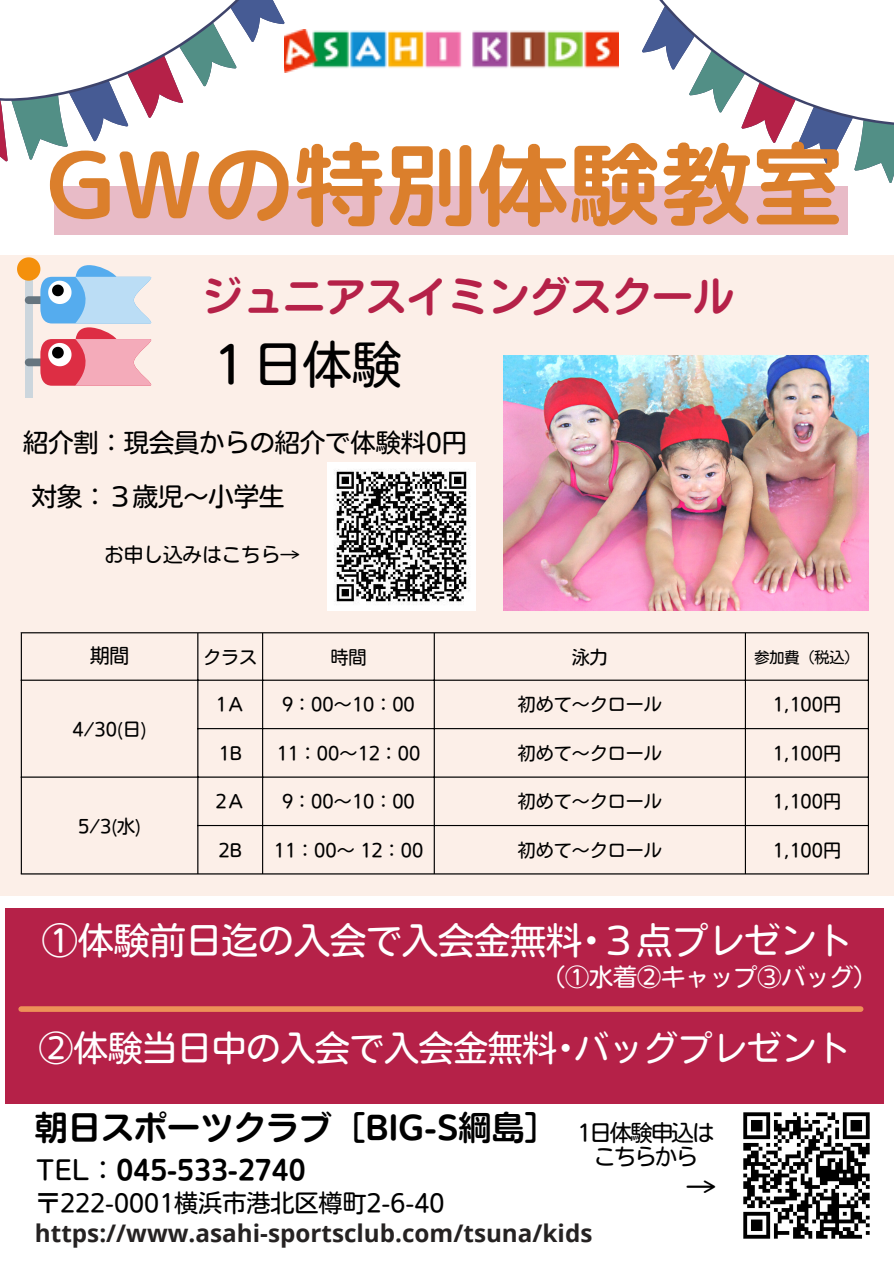
<style>
.page{position:relative;width:894px;height:1264px;background:#fff}
.page>*{position:absolute;margin:0;border:0;box-sizing:border-box;transform-origin:0 0}
.t1{font:91.5px "rounded mplus 1 p bold";color:#db7f2c}
.t2{font:49.35px "Nud Motoya Maru Std W3";color:#000}
.t3{font:40.95px "Nud Motoya Maru Std W5";color:#b52148}
.t4{font:36px "Nud Motoya Maru Std W3";color:#fff}
.t5{font:34.5px "Nud Motoya Maru Std W3";color:#fff}
.t6{font:33px "Nud Motoya Maru Std W5";color:#000}
.t7{font:29.55px "Nud Motoya Maru Std W3";color:#000}
.t8{font:27px "Nud Motoya Maru Std W5";color:#000}
.t9{font:25.2px "Nud Motoya Maru Std W3";color:#000}
.t10{font:700 24.3px "Open Sans";color:#252222}
.t11{font:24px "Nud Motoya Maru Std W3";color:#000}
.t12{font:24px "Nud Motoya Maru Std W3";color:#fff}
.t13{font:22.05px/24.8px "Nud Motoya Maru Std W3";letter-spacing:-.075em;color:#000;text-align:center}
.t14{font:19.5px "Nud Motoya Maru Std W3";color:#000}
.t15{font:18px "Nud Motoya Maru Std W3";color:#000}
.t16{font:15px "Nud Motoya Maru Std W3";color:#000}
.s1{font-family:"Nud Motoya Maru Std W3"}
</style>
<div class="page">
<img style="left:743px;top:1097px;width:141px;height:142px">
<div style="left:54px;top:186px;width:793px;height:49px;background:#e8bbc7"></div>
<div style="left:0;top:255px;width:893px;height:640px;background:#fcefe8"></div>
<div style="left:5px;top:908px;width:878px;height:196px;background:#b52148"></div>
<div style="left:21px;top:1006px;width:839px;height:5px;background:#ed9158"></div>
<img style="left:328px;top:462px;width:147px;height:148px">
<hr style="left:21px;top:633px;width:1px;height:240px;background:#000">
<hr style="left:197px;top:633px;width:1px;height:240px;background:#000">
<hr style="left:262px;top:633px;width:1px;height:240px;background:#000">
<hr style="left:433px;top:633px;width:1px;height:240px;background:#000">
<hr style="left:744px;top:633px;width:1px;height:240px;background:#000">
<hr style="left:867px;top:633px;width:1px;height:240px;background:#000">
<hr style="left:21px;top:632px;width:847px;height:1px;background:#000">
<hr style="left:21px;top:679px;width:847px;height:1px;background:#000">
<hr style="left:197px;top:728px;width:671px;height:1px;background:#000">
<hr style="left:21px;top:776px;width:847px;height:1px;background:#000">
<hr style="left:197px;top:825px;width:671px;height:1px;background:#000">
<hr style="left:21px;top:873px;width:847px;height:1px;background:#000">
<svg style="left:0;top:0;width:290px;height:162px"></svg>
<svg style="left:642px;top:0;width:251px;height:205px"></svg>
<img style="left:503px;top:355px;width:365px;height:255px">
<img style="left:284px;top:29px;width:334px;height:43px">
<div style="left:25px;top:269px;width:8px;height:128px;background:#ccd6dd"></div>
<svg style="left:17px;top:257px;width:135px;height:129px"></svg>
<h1 class="t1" style="left:47px;top:120px;width:798px">GWの特別体験教室</h1>
<h3 class="t3" style="left:202px;top:275px;width:533px">ジュニアスイミングスクール</h3>
<h2 class="t2" style="left:204px;top:339px;width:199px">１日体験</h2>
<h3 class="t9" style="left:23px;top:429px;width:445px">紹介割：現会員からの紹介で体験料0円</h3>
<h3 class="t9" style="left:32px;top:484px;width:253px">対象：３歳児～小学生</h3>
<p class="t14" style="left:104px;top:545px;width:197px">お申し込みはこちら→</p>
<p class="t14" style="left:90px;top:645px;width:41px">期間</p>
<p class="t15" style="left:203px;top:648px;width:55px">クラス</p>
<p class="t15" style="left:330px;top:648px;width:38px">時間</p>
<p class="t15" style="left:571px;top:648px;width:36px">泳力</p>
<p class="t16" style="left:754px;top:649px;width:107px">参加費（税込）</p>
<p class="t15" style="left:72px;top:720px;width:76px">4/30(日 )</p>
<p class="t15" style="left:78px;top:817px;width:64px">5/3(水)</p>
<p class="t15" style="left:215px;top:695px;width:31px">1Ａ</p>
<p class="t15" style="left:282px;top:695px;width:134px">9：00～10：00</p>
<p class="t15" style="left:517px;top:695px;width:145px">初めて～クロール</p>
<p class="t15" style="left:772px;top:695px;width:70px">1,100円</p>
<p class="t15" style="left:218px;top:743px;width:25px">1B</p>
<p class="t15" style="left:276px;top:743px;width:145px">11：00～12：00</p>
<p class="t15" style="left:517px;top:743px;width:145px">初めて～クロール</p>
<p class="t15" style="left:772px;top:743px;width:70px">1,100円</p>
<p class="t15" style="left:215px;top:792px;width:31px">2Ａ</p>
<p class="t15" style="left:282px;top:792px;width:134px">9：00～10：00</p>
<p class="t15" style="left:517px;top:792px;width:145px">初めて～クロール</p>
<p class="t15" style="left:772px;top:792px;width:70px">1,100円</p>
<p class="t15" style="left:218px;top:840px;width:25px">2B</p>
<p class="t15" style="left:273px;top:840px;width:151px">11：00～ 12：00</p>
<p class="t15" style="left:517px;top:840px;width:145px">初めて～クロール</p>
<p class="t15" style="left:772px;top:840px;width:70px">1,100円</p>
<h3 class="t4" style="left:42px;top:922px;width:812px">①体験前日迄の入会で入会金無料･３点プレゼント</h3>
<h3 class="t12" style="left:541px;top:965px;width:338px">（①水着②キャップ③バッグ）</h3>
<h3 class="t5" style="left:39px;top:1031px;width:813px">②体験当日中の入会で入会金無料･バッグプレゼント</h3>
<h3 class="t6" style="left:35px;top:1111px;width:524px">朝日スポーツクラブ［BIG-S綱島］</h3>
<h3 class="t8" style="left:36px;top:1155px;width:271px"><span class="s1">TEL：</span>045-533-2740</h3>
<h3 class="t11" style="left:36px;top:1190px;width:409px">〒222-0001横浜市港北区樽町2-6-40</h3>
<p class="t13" style="left:577px;top:1119px;width:138px">1日体験申込はこちらから</p>
<h3 class="t7" style="left:686px;top:1172px;width:31px">→</h3>
<h3 class="t10" style="left:35px;top:1215px;width:559px">https://www.asahi-sportsclub.com/tsuna/kids</h3>
</div>
